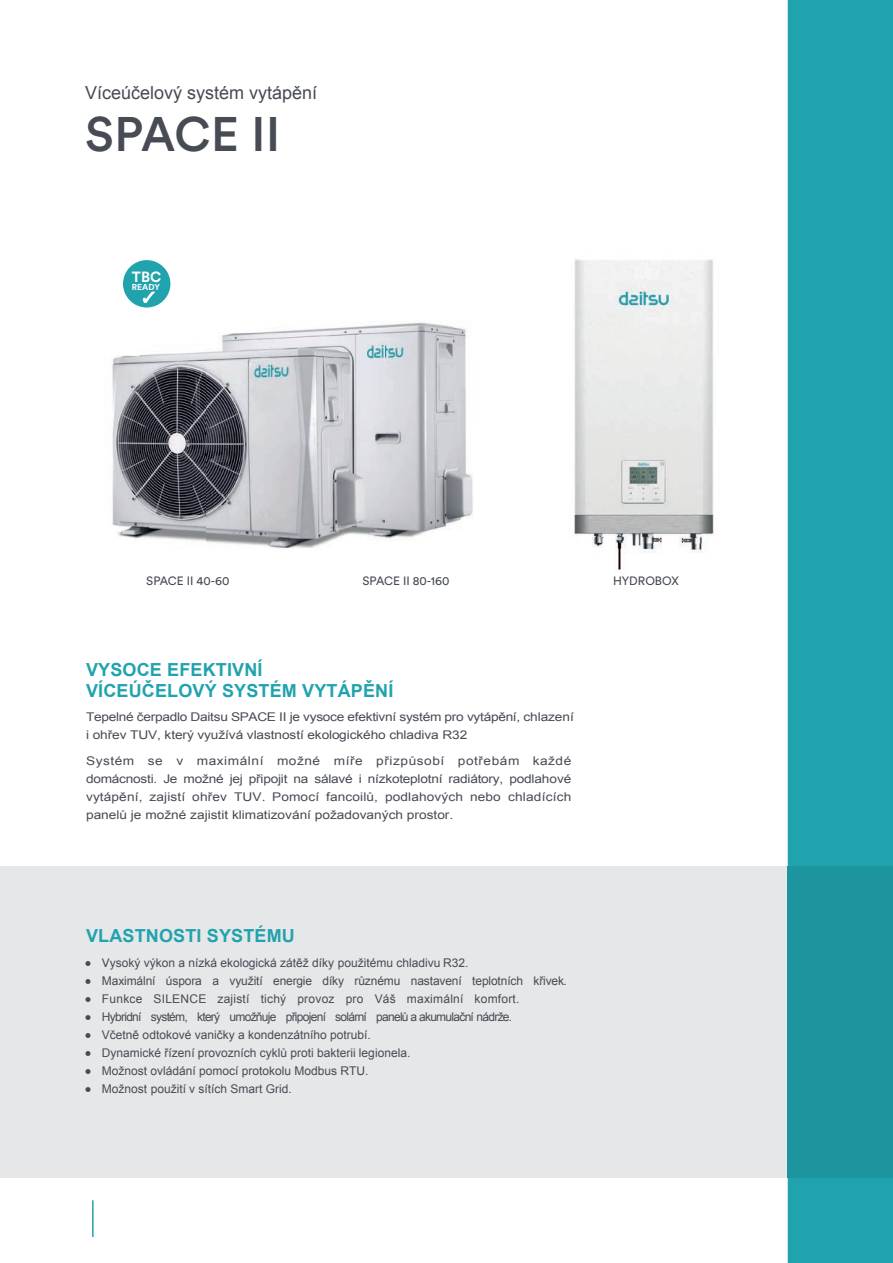
<style>
.page{position:relative;width:893px;height:1263px;background:#fff}
.page>*{position:absolute;margin:0;border:0;box-sizing:border-box;transform-origin:0 0}
.t1{font:500 48px "Circular Std";letter-spacing:.01em;color:#464b54}
.t2{font:700 18px/21.6px "Arial";letter-spacing:.01em;color:#21a3ae}
.t3{font:18px "Arial";color:#464b54}
.t4{font:700 14.7px "Circular Std";color:#fff}
.t5{font:12px "Arial";color:#464b54}
.t6{font:12px/18px "Arial";color:#464b54;text-align:justify;scale:1.14 1}
.t7{font:12px/18px "Arial";letter-spacing:-.02em;color:#464b54;scale:1.14 1}
.t8{font:12px "Arial";letter-spacing:-.06em;color:#464b54}
.t9{font:12px "Arial";letter-spacing:.02em;color:#464b54}
.t10{font:12px "Circular Std";color:#464b54}
.t11{font:700 8.55px "Circular Std";letter-spacing:.01em;color:#fff}
.s1{font-family:"Circular Std"}
</style>
<div class="page">
<hr style="left:92px;top:1200px;width:2px;height:37px;background:#21a3ae">
<div style="left:0;top:866px;width:893px;height:311px;background:#e6e7e9"></div>
<div style="left:123px;top:260px;width:47px;height:47px;background:#21a3ae;border-radius:50%"></div>
<svg style="left:143px;top:292px;width:12px;height:11px"></svg>
<img style="left:252px;top:322px;width:215px;height:35px">
<img style="left:385px;top:357px;width:88px;height:182px">
<img style="left:112px;top:352px;width:95px;height:163px">
<img style="left:112px;top:515px;width:175px;height:34px">
<img style="left:207px;top:333px;width:178px;height:215px">
<img style="left:574px;top:259px;width:140px;height:312px">
<div style="left:788px;top:0;width:105px;height:1263px;background:#21a3ae"></div>
<div style="left:788px;top:866px;width:105px;height:311px;background:#1c959f"></div>
<h2 class="t3" style="left:85px;top:81px;width:234px">Víceúčelový systém vytápění</h2>
<h1 class="t1" style="left:85px;top:104px;width:196px">SPACE II</h1>
<p class="t4" style="left:132px;top:267px;width:31px">TBC</p>
<p class="t11" style="left:132px;top:282px;width:30px">READY</p>
<p class="t10" style="left:146px;top:573px;width:85px">SPACE II 40-60</p>
<p class="t10" style="left:362px;top:573px;width:89px">SPACE II 80-160</p>
<p class="t10" style="left:613px;top:573px;width:67px">HYDROBOX</p>
<h2 class="t2" style="left:86px;top:659px;width:309px">VYSOCE EFEKTIVNÍ<br>VÍCEÚČELOVÝ SYSTÉM VYTÁPĚNÍ</h2>
<p class="t7" style="left:86px;top:708px;width:429px">Tepelné čerpadlo Daitsu SPACE II je vysoce efektivní systém pro vytápění, chlazení i ohřev TUV, který využívá vlastností ekologického chladiva R32</p>
<p class="t6" style="left:86px;top:752px;width:427px">Systém se v maximální možné míře přizpůsobí potřebám každé domácnosti. Je možné jej připojit na sálavé i nízkoteplotní radiátory, podlahové vytápění, zajistí ohřev TUV. Pomocí fancoilů, podlahových nebo chladících panelů je možné zajistit klimatizování požadovaných prostor.</p>
<h2 class="t2" style="left:86px;top:925px;width:210px">VLASTNOSTI SYSTÉMU</h2>
<p class="t5" style="left:85px;top:955px;width:385px"><span class="s1">• V</span>ysoký výkon a nízká ekologická zátěž díky použitému chladivu R32.</p>
<p class="t5" style="left:85px;top:973px;width:483px"><span class="s1">•</span> Maximální úspora a využití energie díky různému nastavení teplotních křivek.</p>
<p class="t9" style="left:85px;top:991px;width:436px"><span class="s1">•</span> Funkce SILENCE zajistí tichý provoz pro Váš maximální komfort.</p>
<p class="t8" style="left:85px;top:1009px;width:429px"><span class="s1">•</span> Hybridní systém, který umožňuje připojení solární panelů a akumulační nádrže.</p>
<p class="t5" style="left:85px;top:1027px;width:287px"><span class="s1">•</span> Včetně odtokové vaničky a kondenzátního potrubí.</p>
<p class="t5" style="left:85px;top:1045px;width:327px"><span class="s1">•</span> Dynamické řízení provozních cyklů proti bakterii legionela.</p>
<p class="t5" style="left:85px;top:1063px;width:285px"><span class="s1">•</span> Možnost ovládání pomocí protokolu Modbus RTU.</p>
<p class="t5" style="left:85px;top:1081px;width:208px"><span class="s1">•</span> Možnost použití v sítích Smart Grid.</p>
</div>
